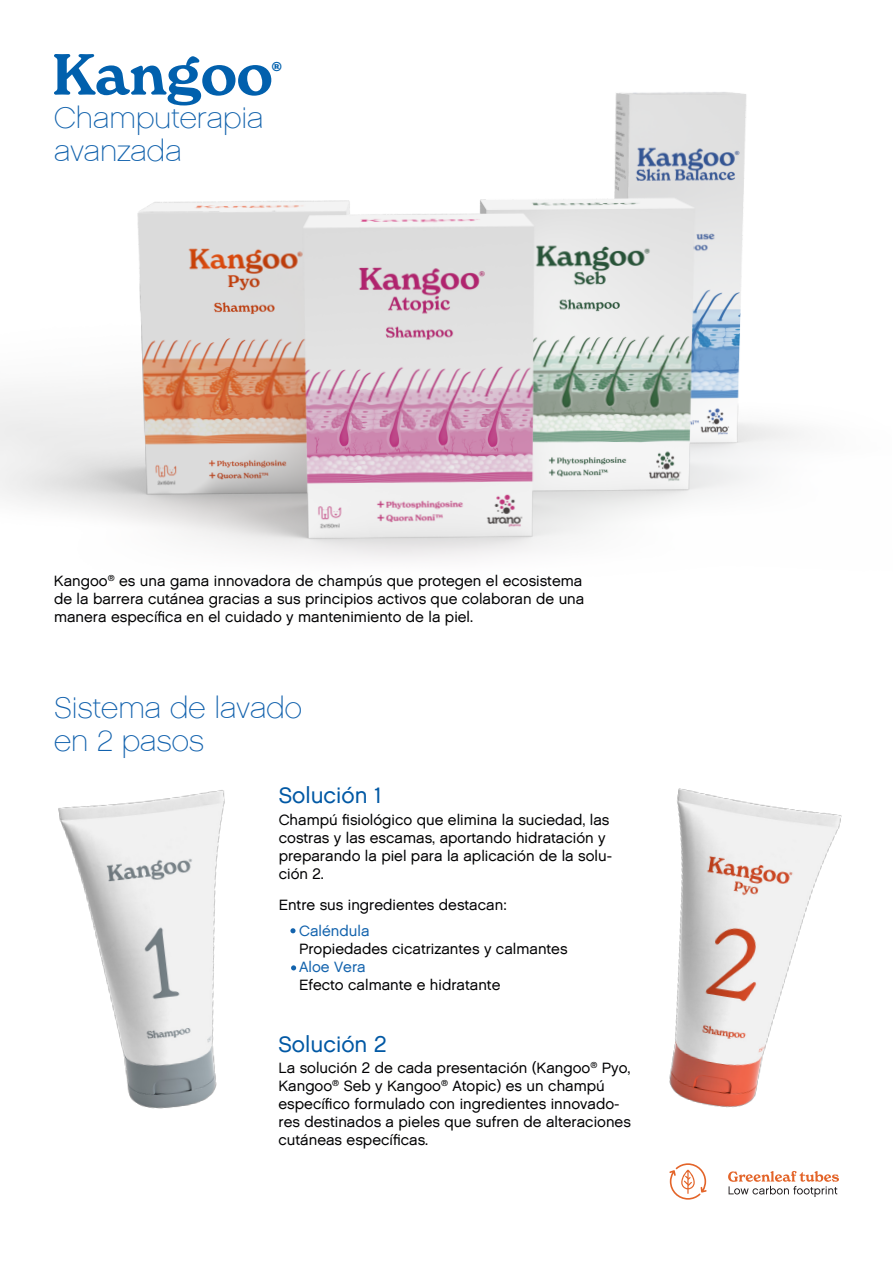
<style>
.page{position:relative;width:893px;height:1263px;background:#fff}
.page>*{position:absolute;margin:0;border:0;box-sizing:border-box;transform-origin:0 0}
.t1{font:600 56.7px "New Spirit";color:#0160ad}
.t2{font:30px/33px "Chalet Paris Nineteen Sixty";color:#1161ad}
.t3{font:30px/33px "Chalet Paris Nineteen Sixty";color:#1363ad}
.t4{font:22.5px "Chalet London Nineteen Sixty";color:#0158a4}
.t5{font:700 15.3px "New Spirit";color:#0160ad}
.t6{font:15px/18px "Chalet London Nineteen Sixty";color:#000002}
.t7{font:15px "Chalet London Nineteen Sixty";color:#1363ad}
</style>
<div class="page">
<img style="left:58px;top:790px;width:239px;height:319px">
<img style="left:669px;top:788px;width:173px;height:320px">
<img style="left:0;top:92px;width:801px;height:468px">
<svg style="left:290px;top:928px;width:6px;height:5px"></svg>
<svg style="left:291px;top:965px;width:5px;height:5px"></svg>
<svg style="left:669px;top:1163px;width:38px;height:37px"></svg>
<svg style="left:728px;top:1171px;width:111px;height:26px"></svg>
<h1 class="t1" style="left:52px;top:39px;width:222px">Kangoo</h1>
<p class="t5" style="left:271px;top:58px;width:12px">®</p>
<h2 class="t3" style="left:54px;top:101px;width:211px">Champuterapia avanzada</h2>
<p class="t6" style="left:54px;top:572px;width:532px">Kangoo<sup>®</sup> es una gama innovadora de champús que protegen el ecosistema de la barrera cutánea gracias a sus principios activos que colaboran de una manera específica en el cuidado y mantenimiento de la piel.</p>
<h2 class="t2" style="left:54px;top:691px;width:249px">Sistema de lavado en 2 pasos</h2>
<h3 class="t4" style="left:279px;top:781px;width:105px">Solución 1</h3>
<p class="t6" style="left:279px;top:810px;width:335px">Champú fisiológico que elimina la suciedad, las costras y las escamas, aportando hidratación y preparando la piel para la aplicación de la solu&shy;ción 2.</p>
<p class="t6" style="left:279px;top:896px;width:230px">Entre sus ingredientes destacan:</p>
<p class="t7" style="left:299px;top:922px;width:72px">Caléndula</p>
<p class="t6" style="left:299px;top:940px;width:270px">Propiedades cicatrizantes y calmantes</p>
<p class="t7" style="left:299px;top:958px;width:68px">Aloe Vera</p>
<p class="t6" style="left:299px;top:976px;width:203px">Efecto calmante e hidratante</p>
<h3 class="t4" style="left:279px;top:1030px;width:110px">Solución 2</h3>
<p class="t6" style="left:278px;top:1059px;width:354px">La solución 2 de cada presentación (Kangoo<sup>®</sup> Pyo, Kangoo<sup>®</sup> Seb y Kangoo<sup>®</sup> Atopic) es un champú específico formulado con ingredientes innovado&shy;res destinados a pieles que sufren de alteraciones cutáneas específicas.</p>
</div>
